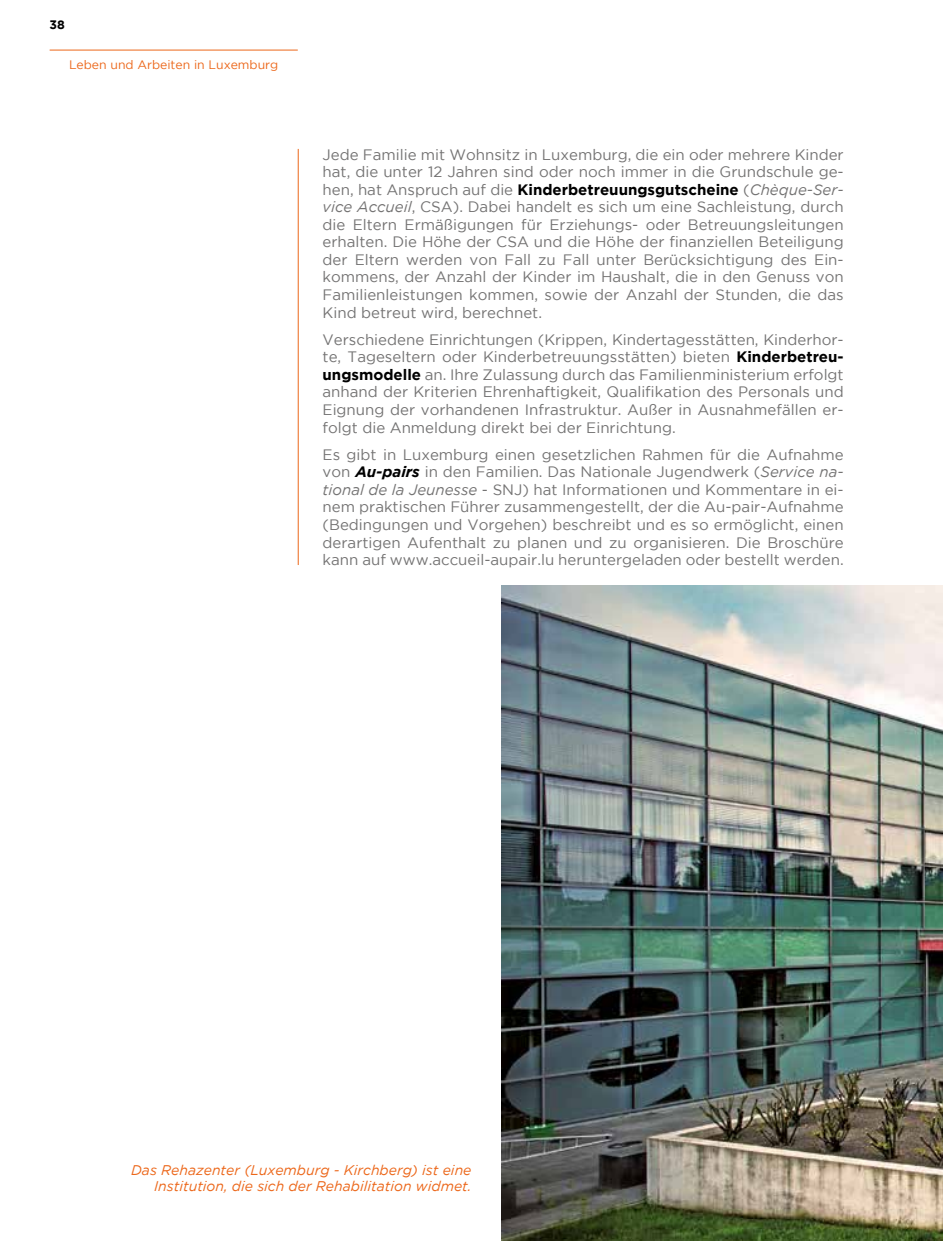
<style>
.page{position:relative;width:943px;height:1241px;background:#fff}
.page>*{position:absolute;margin:0;border:0;box-sizing:border-box;transform-origin:0 0}
.t1{font:15.05px/17.5px "Gotham";color:#747373;text-align:justify}
.t2{font:italic 14px/16.8px "Gotham";color:#ec671a;text-align:right}
.t3{font:12.25px "Gotham";color:#ec671a}
.t4{font:700 12.25px "Gotham";color:#000}
.s1{font-weight:700;color:#000}
.s2{font-style:italic}
.s3{font-weight:700;font-style:italic;color:#000}
</style>
<div class="page">
<hr style="left:50px;top:50px;width:248px;height:1px;background:#ec671a">
<hr style="left:298px;top:149px;width:1px;height:416px;background:#ec671a">
<img style="left:502px;top:585px;width:441px;height:655px">
<p class="t4" style="left:50px;top:18px;width:17px">38</p>
<p class="t3" style="left:69px;top:57px;width:211px">Leben und Arbeiten in Luxemburg</p>
<p class="t1" style="left:322px;top:146px;width:522px">Jede Familie mit Wohnsitz in Luxemburg, die ein oder mehrere Kinder hat, die unter 12 Jahren sind oder noch immer in die Grundschule ge&shy;hen, hat Anspruch auf die <span class="s1">Kinderbetreuungsgutscheine</span> (<span class="s2">Chèque-Ser&shy;vice Accueil</span>, CSA). Dabei handelt es sich um eine Sachleistung, durch die Eltern Ermäßigungen für Erziehungs- oder Betreuungsleitungen erhalten. Die Höhe der CSA und die Höhe der finanziellen Beteiligung der Eltern werden von Fall zu Fall unter Berücksichtigung des Ein&shy;kommens, der Anzahl der Kinder im Haushalt, die in den Genuss von Familienleistungen kommen, sowie der Anzahl der Stunden, die das Kind betreut wird, berechnet.</p>
<p class="t1" style="left:322px;top:330px;width:522px">Verschiedene Einrichtungen (Krippen, Kindertagesstätten, Kinderhor&shy;te, Tageseltern oder Kinderbetreuungsstätten) bieten <span class="s1">Kinderbetreu&shy;ungsmodelle</span> an. Ihre Zulassung durch das Familienministerium erfolgt anhand der Kriterien Ehrenhaftigkeit, Qualifikation des Personals und Eignung der vorhandenen Infrastruktur. Außer in Ausnahmefällen er&shy;folgt die Anmeldung direkt bei der Einrichtung.</p>
<p class="t1" style="left:322px;top:445px;width:522px">Es gibt in Luxemburg einen gesetzlichen Rahmen für die Aufnahme von <span class="s3">Au-pairs</span> in den Familien. Das Nationale Jugendwerk (<span class="s2">Service na&shy;tional de la Jeunesse</span> - SNJ) hat Informationen und Kommentare in ei&shy;nem praktischen Führer zusammengestellt, der die Au-pair-Aufnahme (Bedingungen und Vorgehen) beschreibt und es so ermöglicht, einen derartigen Aufenthalt zu planen und zu organisieren. Die Broschüre kann auf www.accueil-aupair.lu heruntergeladen oder bestellt werden.</p>
<p class="t2" style="left:131px;top:1160px;width:342px">Das Rehazenter (Luxemburg - Kirchberg) ist eine<br>Institution, die sich der Rehabilitation widmet.</p>
</div>
